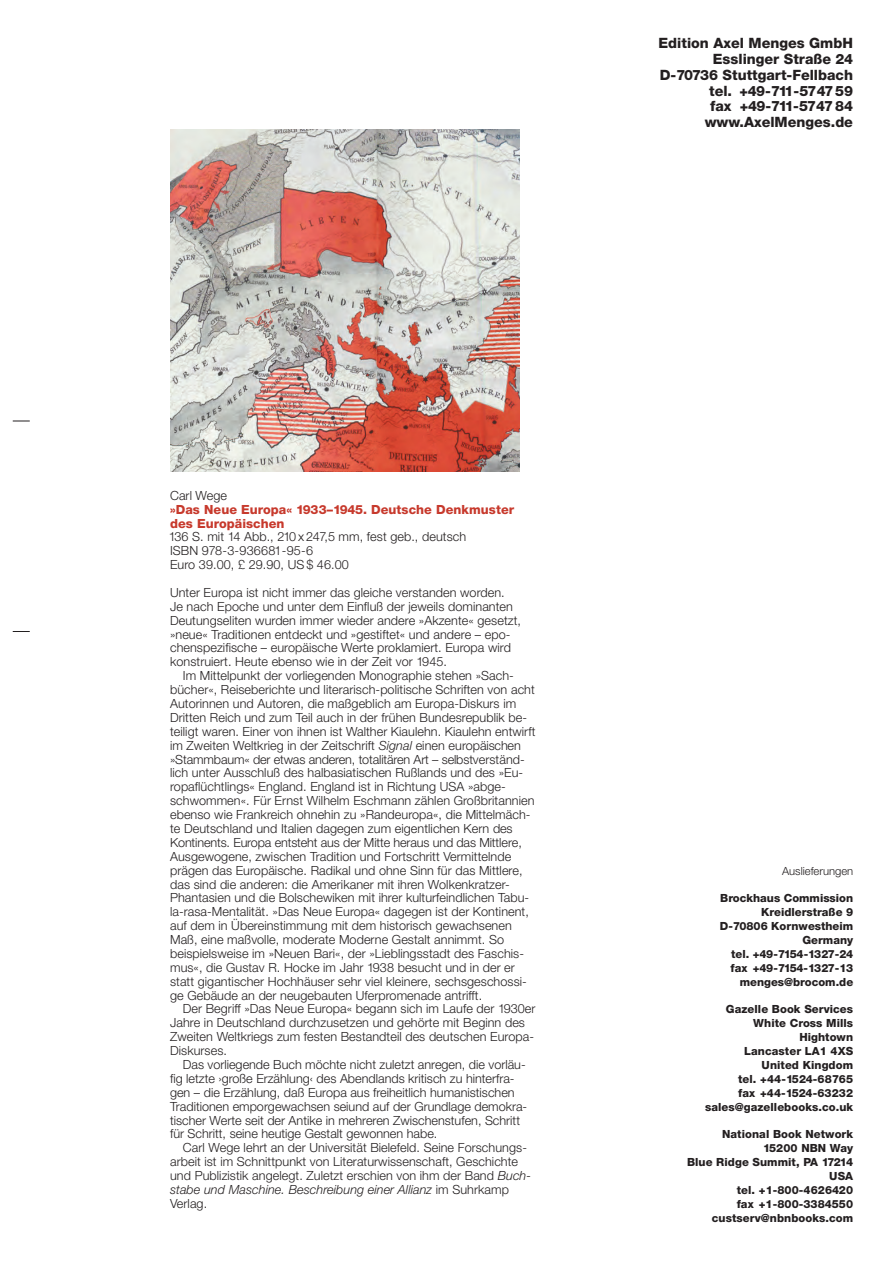
<style>
.page{position:relative;width:893px;height:1263px;background:#fff}
.page>*{position:absolute;margin:0;border:0;box-sizing:border-box;transform-origin:0 0}
.t1{font:800 14.25px/15.8px "Helvetica Neue";color:#231f20;text-align:right}
.t2{font:300 12.6px/14px "Helvetica Neue";letter-spacing:.005em;color:#231f20}
.t3{font:800 12.6px/14px "Helvetica Neue";letter-spacing:.005em;color:#c7392c}
.t4{font:800 11.25px/14px "Helvetica Neue";letter-spacing:.005em;color:#231f20;text-align:right}
.t5{font:300 11.25px "Helvetica Neue";color:#231f20}
.s1{font-style:italic}
</style>
<div class="page">
<svg style="left:13px;top:421px;width:17px;height:1px"></svg>
<svg style="left:13px;top:631px;width:17px;height:1px"></svg>
<img style="left:171px;top:129px;width:349px;height:343px">
<p class="t1" style="left:658px;top:37px;width:196px">Edition Axel Menges GmbH<br>Esslinger Straße 24<br>D-70736 Stuttgart-Fellbach tel. +49-711-574759<br>fax +49-711-574784 www.AxelMenges.de</p>
<p class="t2" style="left:170px;top:489px;width:59px">Carl Wege</p>
<p class="t3" style="left:170px;top:503px;width:346px">»Das Neue Europa« 1933–1945. Deutsche Denkmuster des Europäischen</p>
<p class="t2" style="left:169px;top:531px;width:299px">136 S. mit 14 Abb., 210 x 247,5 mm, fest geb., deutsch<br>ISBN 978-3-936681-95-6<br>Euro 39.00, £ 29.90, US$ 46.00</p>
<p class="t2" style="left:170px;top:587px;width:352px">Unter Europa ist nicht immer das gleiche verstanden worden.<br>Je nach Epoche und unter dem Einfluß der jeweils dominanten Deutungseliten wurden immer wieder andere »Akzente« gesetzt, »neue« Traditionen entdeckt und »gestiftet« und andere – epo&shy;chenspezifische – europäische Werte proklamiert. Europa wird konstruiert. Heute ebenso wie in der Zeit vor 1945.</p>
<p class="t2" style="left:170px;top:670px;width:367px;text-indent:13px">Im Mittelpunkt der vorliegenden Monographie stehen »Sach&shy;bücher«, Reiseberichte und literarisch-politische Schriften von acht Autorinnen und Autoren, die maßgeblich am Europa-Diskurs im Dritten Reich und zum Teil auch in der frühen Bundesrepublik be&shy;teiligt waren. Einer von ihnen ist Walther Kiaulehn. Kiaulehn entwirft im Zweiten Weltkrieg in der Zeitschrift <span class="s1">Signal</span> einen europäischen »Stammbaum« der etwas anderen, totalitären Art – selbstverständ&shy;lich unter Ausschluß des halbasiatischen Rußlands und des »Eu&shy;ropaflüchtlings« England. England ist in Richtung USA »abge&shy;schwommen«. Für Ernst Wilhelm Eschmann zählen Großbritannien ebenso wie Frankreich ohnehin zu »Randeuropa«, die Mittelmäch&shy;te Deutschland und Italien dagegen zum eigentlichen Kern des Kontinents. Europa entsteht aus der Mitte heraus und das Mittlere, Ausgewogene, zwischen Tradition und Fortschritt Vermittelnde prägen das Europäische. Radikal und ohne Sinn für das Mittlere, das sind die anderen: die Amerikaner mit ihren Wolkenkratzer-Phantasien und die Bolschewiken mit ihrer kulturfeindlichen Tabu&shy;la-rasa-Mentalität. »Das Neue Europa« dagegen ist der Kontinent, auf dem in Übereinstimmung mit dem historisch gewachsenen Maß, eine maßvolle, moderate Moderne Gestalt annimmt. So beispielsweise im »Neuen Bari«, der »Lieblingsstadt des Faschis&shy;mus«, die Gustav R. Hocke im Jahr 1938 besucht und in der er statt gigantischer Hochhäuser sehr viel kleinere, sechsgeschossi&shy;ge Gebäude an der neugebauten Uferpromenade antrifft.</p>
<p class="t2" style="left:170px;top:1003px;width:367px;text-indent:13px">Der Begriff »Das Neue Europa« begann sich im Laufe der 1930er Jahre in Deutschland durchzusetzen und gehörte mit Beginn des Zweiten Weltkriegs zum festen Bestandteil des deutschen Europa-Diskurses.</p>
<p class="t2" style="left:170px;top:1059px;width:359px;text-indent:13px">Das vorliegende Buch möchte nicht zuletzt anregen, die vorläu&shy;fig letzte ›große Erzählung‹ des Abendlands kritisch zu hinterfra&shy;gen – die Erzählung, daß Europa aus freiheitlich humanistischen Traditionen emporgewachsen seiund auf der Grundlage demokra&shy;tischer Werte seit der Antike in mehreren Zwischenstufen, Schritt für Schritt, seine heutige Gestalt gewonnen habe.</p>
<p class="t2" style="left:170px;top:1142px;width:363px;text-indent:13px">Carl Wege lehrt an der Universität Bielefeld. Seine Forschungs&shy;arbeit ist im Schnittpunkt von Literaturwissenschaft, Geschichte und Publizistik angelegt. Zuletzt erschien von ihm der Band <span class="s1">Buch&shy;stabe und Maschine. Beschreibung einer Allianz</span> im Suhrkamp Verlag.</p>
<p class="t5" style="left:782px;top:866px;width:73px">Auslieferungen</p>
<p class="t4" style="left:720px;top:892px;width:135px">Brockhaus Commission<br>Kreidlerstraße 9<br>D-70806 Kornwestheim<br>Germany<br>tel. +49-7154-1327-24 fax +49-7154-1327-13 menges@brocom.de</p>
<p class="t4" style="left:705px;top:1003px;width:150px">Gazelle Book Services<br>White Cross Mills<br>Hightown<br>Lancaster LA1 4XS<br>United Kingdom<br>tel. +44-1524-68765<br>fax +44-1524-63232 sales@gazellebooks.co.uk</p>
<p class="t4" style="left:687px;top:1128px;width:168px">National Book Network<br>15200 NBN Way<br>Blue Ridge Summit, PA 17214<br>USA<br>tel. +1-800-4626420<br>fax +1-800-3384550 custserv@nbnbooks.com</p>
</div>
